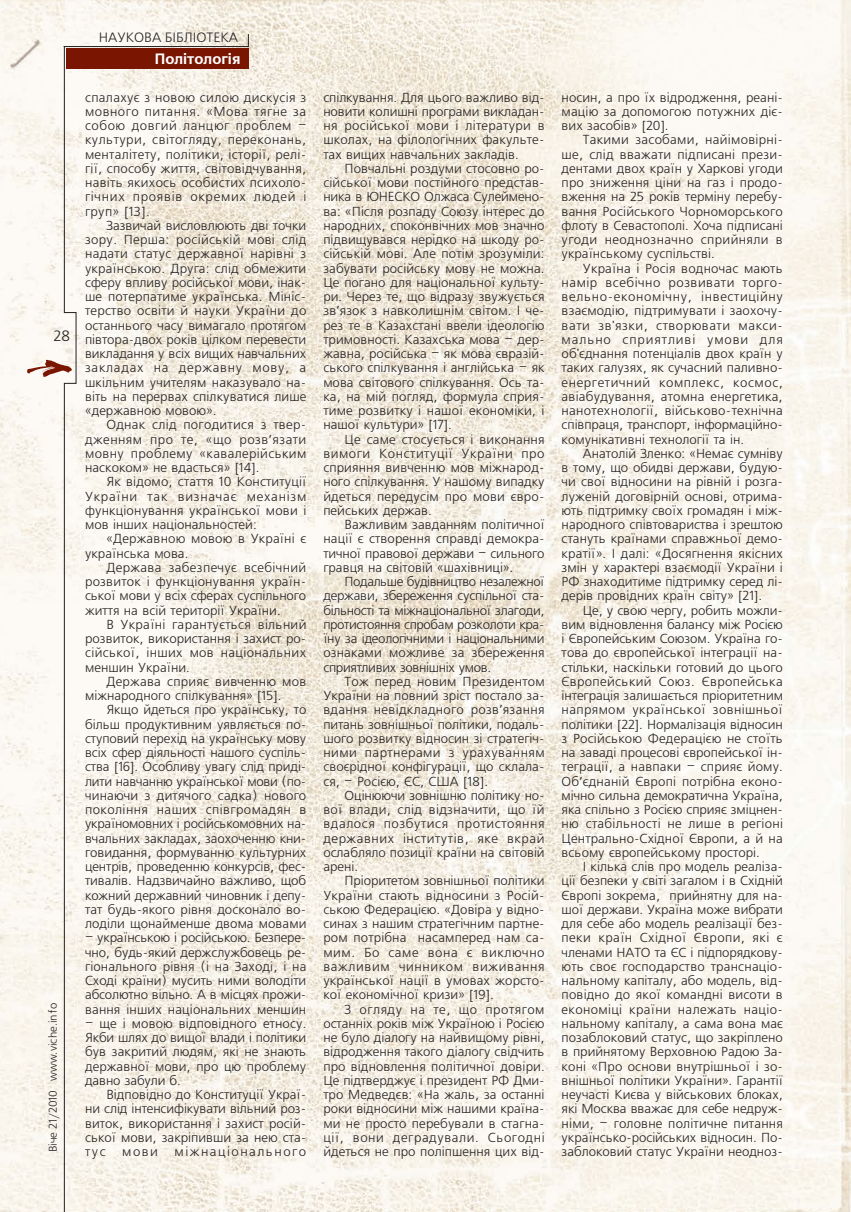
<style>
.page{position:relative;width:851px;height:1212px;background:#fff}
.page>*{position:absolute;margin:0;border:0;box-sizing:border-box;transform-origin:0 0}
.rubrica_left{font:700 15px "Free Set C";color:#fff}
.foto{font:15px "Free Set C";color:#231f20}
.rubrica_right{font:13.5px "Free Set C";color:#231f20}
.text_freeset_Plotno{font:13.05px/14.2px "Free Set C";letter-spacing:.005em;color:#231f20;text-align:justify}
.text_freeset_Plotno-2{font:13.05px/14.2px "Free Set C";letter-spacing:.025em;color:#231f20}
.text_freeset_Plotno-3{font:13.05px "Free Set C";letter-spacing:.115em;color:#231f20}
.t1{font:11.25px "Free Set C";color:#231f20}
</style>
<div class="page">
<img style="left:0;top:0;width:850px;height:1212px">
<svg style="left:27px;top:34px;width:222px;height:1178px"></svg>
<div style="left:66px;top:49px;width:183px;height:20px;background:#791500"></div>
<p class="foto" style="left:53px;top:327px;width:19px">28</p>
<p class="t1" style="left:47px;top:1152px;width:151px;rotate:-90deg">Віче 21/2010 www.viche.info</p>
<p class="rubrica_right" style="left:99px;top:31px;width:141px">НАУКОВА БІБЛІОТЕКА</p>
<p class="rubrica_left" style="left:155px;top:51px;width:87px">Політологія</p>
<p class="text_freeset_Plotno-2" style="left:85px;top:91px;width:223px">спалахує з новою силою дискусія з мовного питання. «Мова тягне за собою довгий ланцюг проблем – культури, світогляду, переконань, менталітету, політики, історії, релі&shy;гії, способу життя, світовідчування, навіть якихось особистих психоло&shy;гічних проявів окремих людей і груп» [13].</p>
<p class="text_freeset_Plotno" style="left:85px;top:219px;width:223px;text-indent:21px">Зазвичай висловлюють дві точки зору. Перша: російській мові слід надати статус державної нарівні з українською. Друга: слід обмежити сферу впливу російської мови, інак&shy;ше потерпатиме українська. Мініс&shy;терство освіти й науки України до останнього часу вимагало протягом півтора-двох років цілком перевести викладання у всіх вищих навчальних закладах на державну мову, а шкільним учителям наказувало на&shy;віть на перервах спілкуватися лише «державною мовою».</p>
<p class="text_freeset_Plotno" style="left:85px;top:418px;width:223px;text-indent:21px">Однак слід погодитися з твер&shy;дженням про те, «що розв’язати мовну проблему «кавалерійським наскоком» не вдасться» [14].</p>
<p class="text_freeset_Plotno" style="left:85px;top:475px;width:223px;text-indent:21px">Як відомо, стаття 10 Конституції України так визначає механізм функціонування української мови і мов інших національностей:</p>
<p class="text_freeset_Plotno" style="left:85px;top:532px;width:223px;text-indent:21px">«Державною мовою в Україні є українська мова.</p>
<p class="text_freeset_Plotno" style="left:85px;top:561px;width:223px;text-indent:21px">Держава забезпечує всебічний розвиток і функціонування україн&shy;ської мови у всіх сферах суспільного життя на всій території України.</p>
<p class="text_freeset_Plotno" style="left:85px;top:618px;width:223px;text-indent:21px">В Україні гарантується вільний розвиток, використання і захист ро&shy;сійської, інших мов національних меншин України.</p>
<p class="text_freeset_Plotno" style="left:85px;top:675px;width:223px;text-indent:21px">Держава сприяє вивченню мов міжнародного спілкування» [15].</p>
<p class="text_freeset_Plotno" style="left:85px;top:703px;width:223px;text-indent:21px">Якщо йдеться про українську, то більш продуктивним уявляється по&shy;ступовий перехід на українську мову всіх сфер діяльності нашого суспіль&shy;ства [16]. Особливу увагу слід приді&shy;лити навчанню української мови (по&shy;чинаючи з дитячого садка) нового покоління наших співгромадян в україномовних і російськомовних на&shy;вчальних закладах, заохоченню кни&shy;говидання, формуванню культурних центрів, проведенню конкурсів, фес&shy;тивалів. Надзвичайно важливо, щоб кожний державний чиновник і депу&shy;тат будь-якого рівня досконало во&shy;лоділи щонайменше двома мовами</p>
<p class="text_freeset_Plotno" style="left:85px;top:931px;width:223px">– українською і російською. Безпере&shy;чно, будь-який держслужбовець ре&shy;гіонального рівня (і на Заході, і на Сході країни) мусить ними володіти абсолютно вільно. А в місцях прожи&shy;вання інших національних меншин</p>
<p class="text_freeset_Plotno" style="left:85px;top:1017px;width:223px">– ще і мовою відповідного етносу.<br>Якби шлях до вищої влади і політики був закритий людям, які не знають державної мови, про цю проблему давно забули б.</p>
<p class="text_freeset_Plotno" style="left:85px;top:1088px;width:223px;text-indent:21px">Відповідно до Конституції Украї&shy;ни слід інтенсифікувати вільний роз&shy;виток, використання і захист росій&shy;ської мови, закріпивши за нею ста&shy;тус</p>
<p class="text_freeset_Plotno" style="left:122px;top:1145px;width:37px">мови</p>
<p class="text_freeset_Plotno-3" style="left:174px;top:1145px;width:133px">міжнаціонального</p>
<p class="text_freeset_Plotno" style="left:323px;top:91px;width:223px">спілкування. Для цього важливо від&shy;новити колишні програми викладан&shy;ня російської мови і літератури в школах, на філологічних факульте&shy;тах вищих навчальних закладів.</p>
<p class="text_freeset_Plotno" style="left:323px;top:162px;width:223px;text-indent:21px">Повчальні роздуми стосовно ро&shy;сійської мови постійного представ&shy;ника в ЮНЕСКО Олжаса Сулеймено&shy;ва: «Після розпаду Союзу інтерес до народних, споконвічних мов значно підвищувався нерідко на шкоду ро&shy;сійській мові. Але потім зрозуміли: забувати російську мову не можна.<br>Це погано для національної культу&shy;ри. Через те, що відразу звужується зв’язок з навколишнім світом. І че&shy;рез те в Казахстані ввели ідеологію тримовності. Казахська мова – дер&shy;жавна, російська – як мова євразій&shy;ського спілкування і англійська – як мова світового спілкування. Ось та&shy;ка, на мій погляд, формула сприя&shy;тиме розвитку і нашої економіки, і нашої культури» [17].</p>
<p class="text_freeset_Plotno" style="left:323px;top:433px;width:223px;text-indent:21px">Це саме стосується і виконання вимоги Конституції України про сприяння вивченню мов міжнарод&shy;ного спілкування. У нашому випадку йдеться передусім про мови євро&shy;пейських держав.</p>
<p class="text_freeset_Plotno" style="left:323px;top:518px;width:223px;text-indent:21px">Важливим завданням політичної нації є створення справді демокра&shy;тичної правової держави – сильного гравця на світовій «шахівниці».</p>
<p class="text_freeset_Plotno" style="left:323px;top:575px;width:223px;text-indent:21px">Подальше будівництво незалежної держави, збереження суспільної ста&shy;більності та міжнаціональної злагоди, протистояння спробам розколоти кра&shy;їну за ідеологічними і національними ознаками можливе за збереження сприятливих зовнішніх умов.</p>
<p class="text_freeset_Plotno" style="left:323px;top:675px;width:223px;text-indent:21px">Тож перед новим Президентом України на повний зріст постало за&shy;вдання невідкладного розв’язання питань зовнішньої політики, подаль&shy;шого розвитку відносин зі стратегіч&shy;ними партнерами з урахуванням своєрідної конфігурації, що склала&shy;ся, – Росією, ЄС, США [18].</p>
<p class="text_freeset_Plotno" style="left:323px;top:789px;width:223px;text-indent:21px">Оцінюючи зовнішню політику но&shy;вої влади, слід відзначити, що їй вдалося позбутися протистояння державних інститутів, яке вкрай ослабляло позиції країни на світовій арені.</p>
<p class="text_freeset_Plotno" style="left:323px;top:874px;width:223px;text-indent:21px">Пріоритетом зовнішньої політики України стають відносини з Росій&shy;ською Федерацією. «Довіра у відно&shy;синах з нашим стратегічним партне&shy;ром потрібна насамперед нам са&shy;мим. Бо саме вона є виключно важливим чинником виживання української нації в умовах жорсто&shy;кої економічної кризи» [19].</p>
<p class="text_freeset_Plotno" style="left:323px;top:1003px;width:223px;text-indent:21px">З огляду на те, що протягом останніх років між Україною і Росією не було діалогу на найвищому рівні, відродження такого діалогу свідчить про відновлення політичної довіри.<br>Це підтверджує і президент РФ Дми&shy;тро Медведєв: «На жаль, за останні роки відносини між нашими країна&shy;ми не просто перебували в стагна&shy;ції, вони деградували. Сьогодні йдеться не про поліпшення цих від-</p>
<p class="text_freeset_Plotno" style="left:561px;top:91px;width:223px">носин, а про їх відродження, реані&shy;мацію за допомогою потужних діє&shy;вих засобів» [20].</p>
<p class="text_freeset_Plotno" style="left:561px;top:133px;width:223px;text-indent:21px">Такими засобами, найімовірні&shy;ше, слід вважати підписані прези&shy;дентами двох країн у Харкові угоди про зниження ціни на газ і продо&shy;вження на 25 років терміну перебу&shy;вання Російського Чорноморського флоту в Севастополі. Хоча підписані угоди неоднозначно сприйняли в українському суспільстві.</p>
<p class="text_freeset_Plotno" style="left:561px;top:262px;width:223px;text-align:left;text-indent:21px">Україна і Росія водночас мають намір всебічно розвивати торго&shy;вельно-економічну, інвестиційну взаємодію, підтримувати і заохочу&shy;вати зв'язки, створювати макси&shy;мально сприятливі умови для об'єднання потенціалів двох країн у таких галузях, як сучасний паливно&shy;енергетичний комплекс, космос, авіабудування, атомна енергетика, нанотехнології, військово-технічна співпраця, транспорт, інформаційно&shy;комунікативні технології та ін.</p>
<p class="text_freeset_Plotno" style="left:561px;top:447px;width:223px;text-indent:21px">Анатолій Зленко: «Немає сумніву в тому, що обидві держави, будую&shy;чи свої відносини на рівній і розга&shy;луженій договірній основі, отрима&shy;ють підтримку своїх громадян і між&shy;народного співтовариства і зрештою стануть країнами справжньої демо&shy;кратії». І далі: «Досягнення якісних змін у характері взаємодії України і РФ знаходитиме підтримку серед лі&shy;дерів провідних країн світу» [21].</p>
<p class="text_freeset_Plotno" style="left:561px;top:604px;width:223px;text-indent:21px">Це, у свою чергу, робить можли&shy;вим відновлення балансу між Росією і Європейським Союзом. Україна го&shy;това до європейської інтеграції на&shy;стільки, наскільки готовий до цього Європейський Союз. Європейська інтеграція залишається пріоритетним напрямом української зовнішньої політики [22]. Нормалізація відносин з Російською Федерацією не стоїть на заваді процесові європейської ін&shy;теграції, а навпаки – сприяє йому.<br>Об’єднаній Європі потрібна еконо&shy;мічно сильна демократична Україна, яка спільно з Росією сприяє зміцнен&shy;ню стабільності не лише в регіоні Центрально-Східної Європи, а й на всьому європейському просторі.</p>
<p class="text_freeset_Plotno" style="left:561px;top:860px;width:223px;text-indent:21px">І кілька слів про модель реаліза&shy;ції безпеки у світі загалом і в Східній Європі зокрема, прийнятну для на&shy;шої держави. Україна може вибрати для себе або модель реалізації без&shy;пеки країн Східної Європи, які є членами НАТО та ЄС і підпорядкову&shy;ють своє господарство транснаціо&shy;нальному капіталу, або модель, від&shy;повідно до якої командні висоти в економіці країни належать націо&shy;нальному капіталу, а сама вона має позаблоковий статус, що закріплено в прийнятому Верховною Радою За&shy;коні «Про основи внутрішньої і зо&shy;внішньої політики України». Гарантії неучасті Києва у військових блоках, які Москва вважає для себе недруж&shy;німи, – головне політичне питання українсько-російських відносин. По&shy;заблоковий статус України неодноз-</p>
</div>
